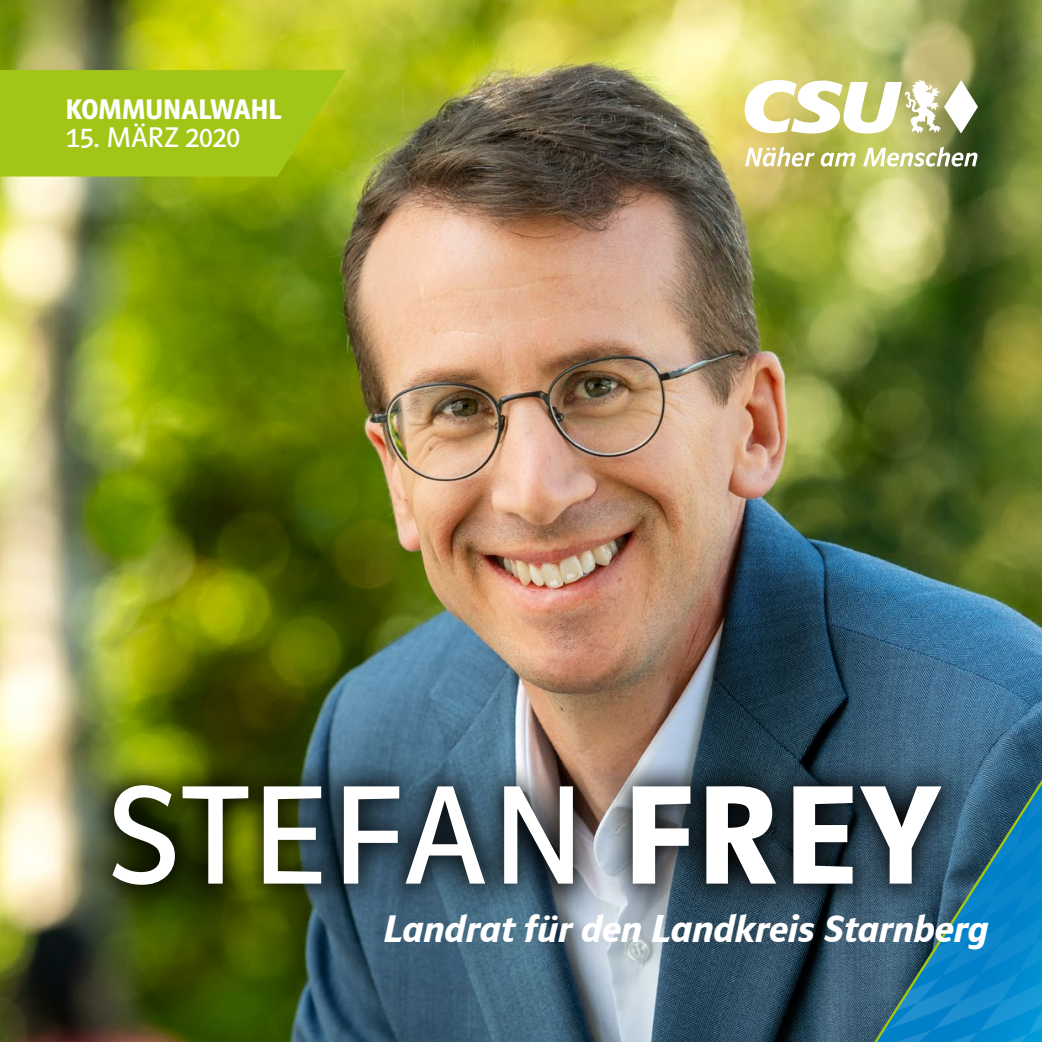
<style>
.page{position:relative;width:1042px;height:1042px;background:#fff}
.page>*{position:absolute;margin:0;border:0;box-sizing:border-box;transform-origin:0 0}
.t1{font:145.25px "CSU Schrift 2000";letter-spacing:.04em;color:#fff}
.t2{font:italic 700 39.55px "CSU Schrift 2000";color:#fff}
.t3{font:600 29.4px "Polo 22 R";letter-spacing:-.01em;color:#fff}
.t4{font:29.4px "Polo 22 R Buch";letter-spacing:-.005em;color:#fff}
.s1{font-weight:700}
.s2{font-size:40.25px}
</style>
<div class="page">
<img style="left:0;top:0;width:1042px;height:1042px">
<img style="left:85px;top:757px;width:743px;height:156px">
<svg style="left:0;top:70px;width:345px;height:107px;background:#a2c415"></svg>
<svg style="left:828px;top:668px;width:214px;height:374px;background:#296384"></svg>
<svg style="left:745px;top:147px;width:69px;height:20px"></svg>
<svg style="left:821px;top:153px;width:34px;height:14px"></svg>
<svg style="left:863px;top:147px;width:114px;height:20px"></svg>
<svg style="left:744px;top:80px;width:234px;height:54px"></svg>
<p class="t3" style="left:65px;top:94px;width:218px">KOMMUNALWAHL</p>
<p class="t4" style="left:65px;top:121px;width:176px">15. MÄRZ 2020</p>
<h1 class="t1" style="left:105px;top:758px;width:833px">STEFAN <span class="s1">FREY</span></h1>
<p class="t2" style="left:383px;top:908px;width:607px">Landrat für den <span class="s2">Land</span>kreis Starnberg</p>
</div>
